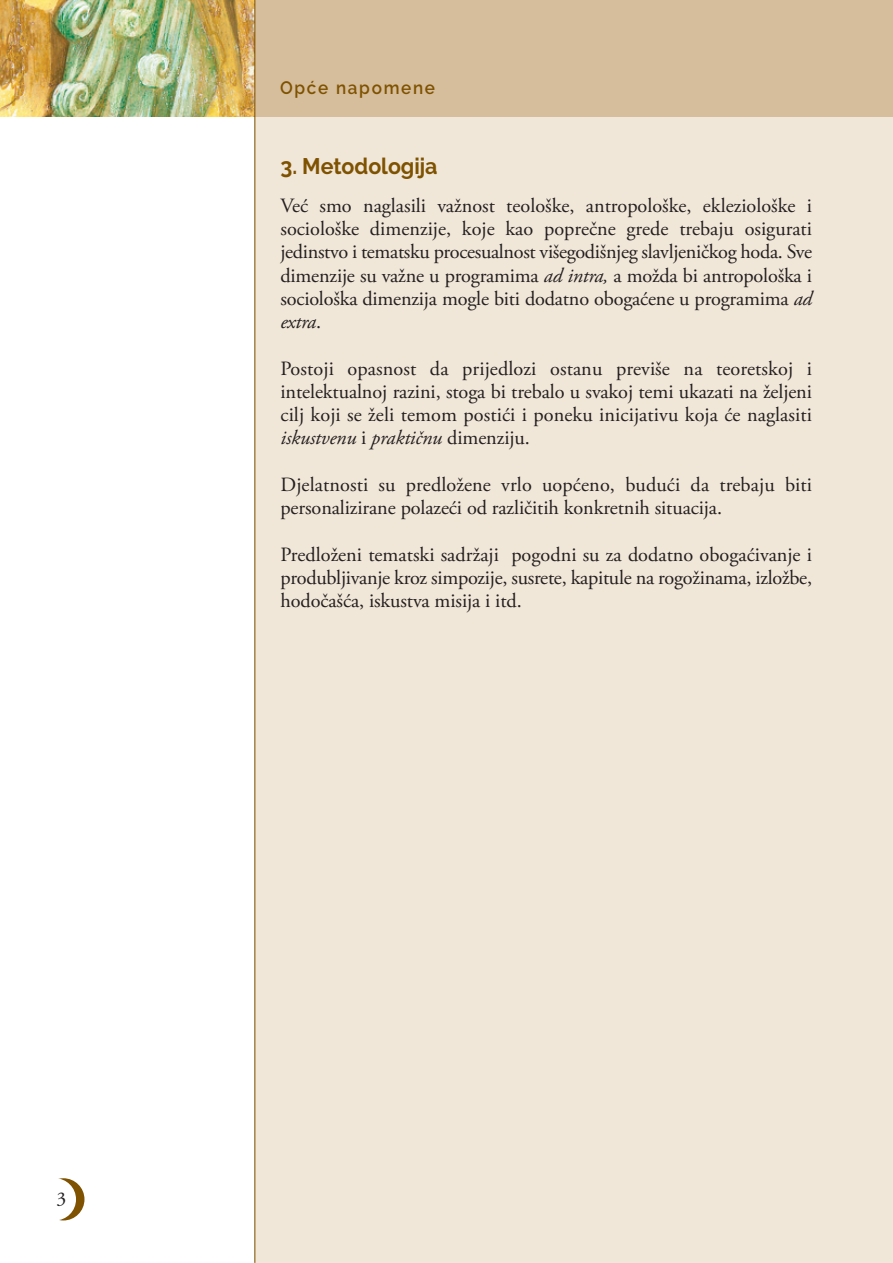
<style>
.page{position:relative;width:893px;height:1263px;background:#fff}
.page>*{position:absolute;margin:0;border:0;box-sizing:border-box;transform-origin:0 0}
.t1{font:700 22.5px "Raleway";color:#7e5200;scale:.95 1}
.t2{font:20.25px/23.2px "Adobe Garamond Pro";letter-spacing:-.005em;color:#231f20;text-align:justify}
.t3{font:19.5px "Adobe Garamond";color:#231f20}
.t4{font:600 18px "Raleway";letter-spacing:.1em;color:#7e5200;scale:.95 1}
.s1{font-style:italic}
</style>
<div class="page">
<div style="left:256px;top:0;width:636px;height:1263px;background:#f1e7d8"></div>
<div style="left:255px;top:0;width:637px;height:116px;background:#d6bd9b"></div>
<img style="left:0;top:0;width:254px;height:116px">
<div style="left:42px;top:1178px;width:42px;height:42px;background:#7e5200;border-radius:50%"></div>
<div style="left:34px;top:1178px;width:42px;height:42px;background:#fff;border-radius:50%"></div>
<hr style="left:254px;top:0;width:1px;height:1263px;background:#7e5200">
<p class="t4" style="left:280px;top:80px;width:165px">Opće napomene</p>
<p class="t1" style="left:280px;top:158px;width:167px">3. Metodologija</p>
<p class="t2" style="left:280px;top:196px;width:533px">Već smo naglasili važnost teološke, antropološke, ekleziološke i sociološke dimenzije, koje kao poprečne grede trebaju osigurati jedinstvo i tematsku procesualnost višegodišnjeg slavljeničkog hoda. Sve dimenzije su važne u programima <span class="s1">ad intra,</span> a možda bi antropološka i sociološka dimenzija mogle biti dodatno obogaćene u programima <span class="s1">ad extra</span>.</p>
<p class="t2" style="left:280px;top:358px;width:533px">Postoji opasnost da prijedlozi ostanu previše na teoretskoj i intelektualnoj razini, stoga bi trebalo u svakoj temi ukazati na željeni cilj koji se želi temom postići i poneku inicijativu koja će naglasiti <span class="s1">iskustvenu</span> i <span class="s1">praktičnu</span> dimenziju.</p>
<p class="t2" style="left:280px;top:475px;width:533px">Djelatnosti su predložene vrlo uopćeno, budući da trebaju biti personalizirane polazeći od različitih konkretnih situacija.</p>
<p class="t2" style="left:280px;top:544px;width:533px">Predloženi tematski sadržaji pogodni su za dodatno obogaćivanje i produbljivanje kroz simpozije, susrete, kapitule na rogožinama, izložbe, hodočašća, iskustva misija i itd.</p>
<p class="t3" style="left:57px;top:1191px;width:11px">3</p>
</div>
